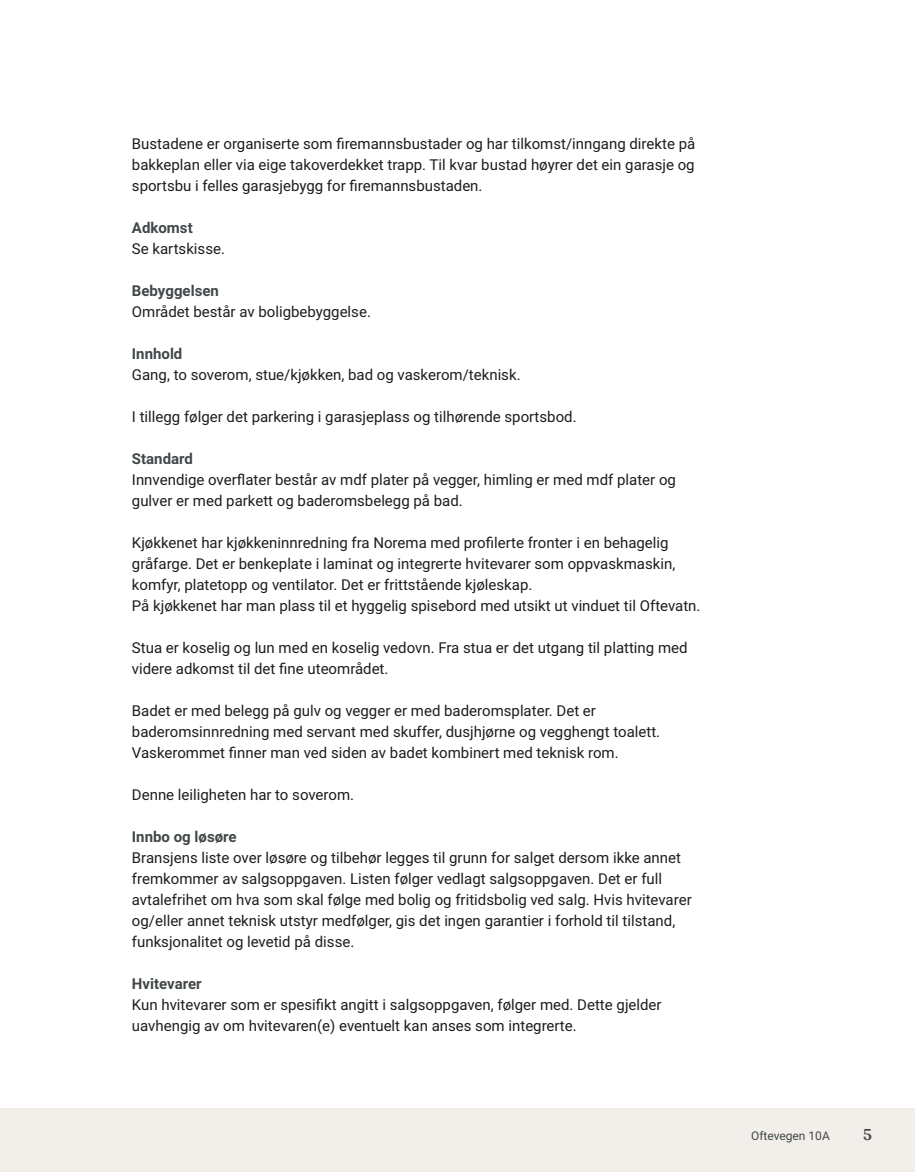
<style>
.page{position:relative;width:915px;height:1172px;background:#fff}
.page>*{position:absolute;margin:0;border:0;box-sizing:border-box;transform-origin:0 0}
.t1{font:700 18px "Arya";color:#414749}
.t2{font:15px/21px "Roboto Vitec";color:#1d1d1b}
.t3{font:700 15px "Roboto Vitec";color:#414749}
.t4{font:12px "Roboto Vitec";color:#414749}
</style>
<div class="page">
<div style="left:0;top:1108px;width:914px;height:64px;background:#f2eeea"></div>
<p class="t2" style="left:132px;top:132px;width:564px;text-align:justify">Bustadene er organiserte som firemannsbustader og har tilkomst/inngang direkte på bakkeplan eller via eige takoverdekket trapp. Til kvar bustad høyrer det ein garasje og sportsbu i felles garasjebygg for firemannsbustaden.</p>
<p class="t3" style="left:132px;top:217px;width:62px">Adkomst</p>
<p class="t2" style="left:132px;top:237px;width:95px">Se kartskisse.</p>
<p class="t3" style="left:132px;top:280px;width:88px">Bebyggelsen</p>
<p class="t2" style="left:132px;top:300px;width:240px">Området består av boligbebyggelse.</p>
<p class="t3" style="left:132px;top:343px;width:52px">Innhold</p>
<p class="t2" style="left:132px;top:363px;width:390px">Gang, to soverom, stue/kjøkken, bad og vaskerom/teknisk.</p>
<p class="t2" style="left:132px;top:405px;width:446px">I tillegg følger det parkering i garasjeplass og tilhørende sportsbod.</p>
<p class="t3" style="left:132px;top:448px;width:63px">Standard</p>
<p class="t2" style="left:132px;top:468px;width:545px">Innvendige overflater består av mdf plater på vegger, himling er med mdf plater og gulver er med parkett og baderomsbelegg på bad.</p>
<p class="t2" style="left:132px;top:531px;width:570px">Kjøkkenet har kjøkkeninnredning fra Norema med profilerte fronter i en behagelig gråfarge. Det er benkeplate i laminat og integrerte hvitevarer som oppvaskmaskin, komfyr, platetopp og ventilator. Det er frittstående kjøleskap.<br>På kjøkkenet har man plass til et hyggelig spisebord med utsikt ut vinduet til Oftevatn.</p>
<p class="t2" style="left:132px;top:636px;width:557px">Stua er koselig og lun med en koselig vedovn. Fra stua er det utgang til platting med videre adkomst til det fine uteområdet.</p>
<p class="t2" style="left:132px;top:699px;width:529px">Badet er med belegg på gulv og vegger er med baderomsplater. Det er baderomsinnredning med servant med skuffer, dusjhjørne og vegghengt toalett.<br>Vaskerommet finner man ved siden av badet kombinert med teknisk rom.</p>
<p class="t2" style="left:132px;top:783px;width:224px">Denne leiligheten har to soverom.</p>
<p class="t3" style="left:132px;top:826px;width:106px">Innbo og løsøre</p>
<p class="t2" style="left:132px;top:846px;width:561px">Bransjens liste over løsøre og tilbehør legges til grunn for salget dersom ikke annet fremkommer av salgsoppgaven. Listen følger vedlagt salgsoppgaven. Det er full avtalefrihet om hva som skal følge med bolig og fritidsbolig ved salg. Hvis hvitevarer og/eller annet teknisk utstyr medfølger, gis det ingen garantier i forhold til tilstand, funksjonalitet og levetid på disse.</p>
<p class="t3" style="left:132px;top:973px;width:71px">Hvitevarer</p>
<p class="t2" style="left:132px;top:993px;width:531px">Kun hvitevarer som er spesifikt angitt i salgsoppgaven, følger med. Dette gjelder uavhengig av om hvitevaren(e) eventuelt kan anses som integrerte.</p>
<p class="t4" style="left:750px;top:1127px;width:80px">Oftevegen 10A</p>
<p class="t1" style="left:862px;top:1123px;width:11px">5</p>
</div>
